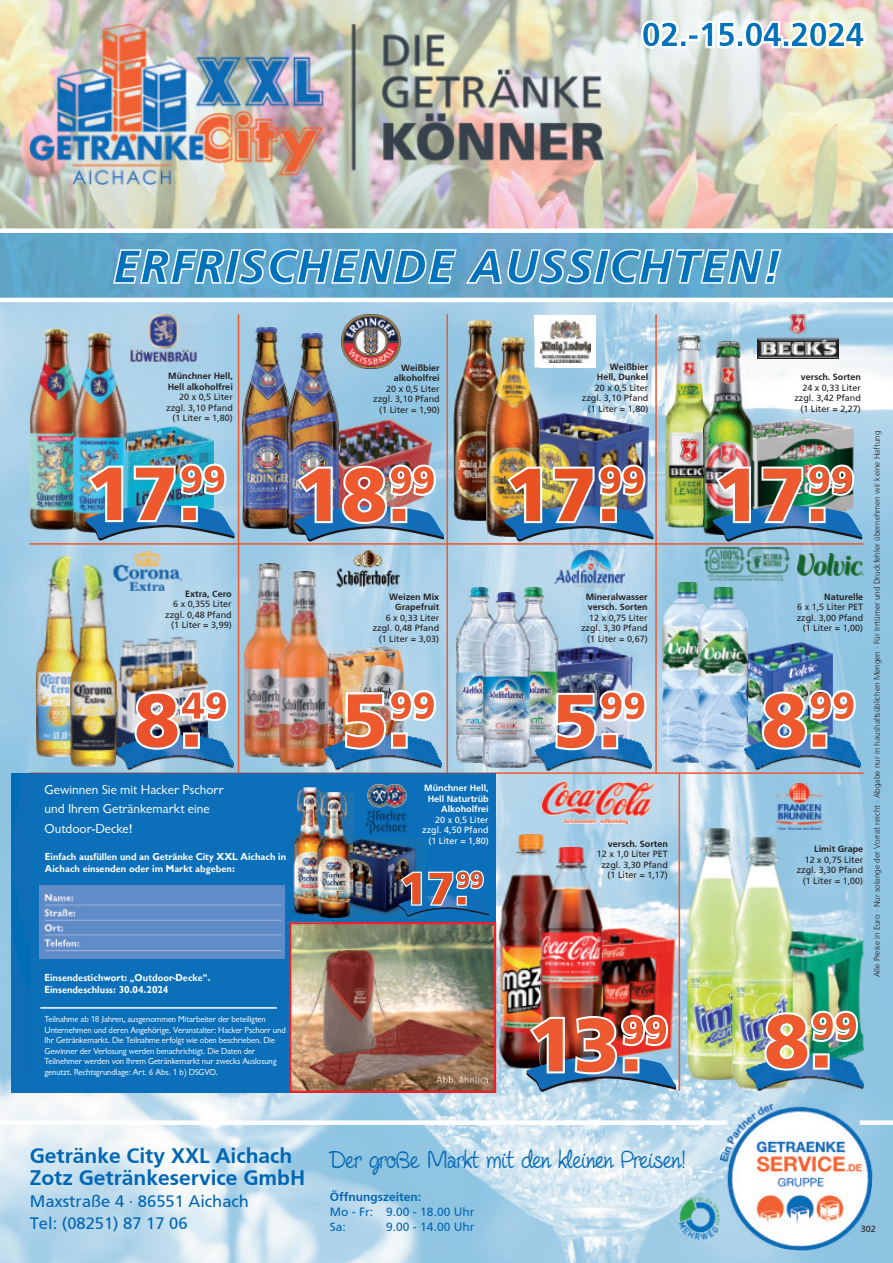
<style>
.page{position:relative;width:893px;height:1263px;background:#fff}
.page>*{position:absolute;margin:0;border:0;box-sizing:border-box;transform-origin:0 0}
.t1{font:75px "Frutiger BL";color:#ee592e}
.t2{font:75px "Frutiger BL";color:#ee5a30}
.t3{font:75px "Frutiger BL";color:#e95123}
.t4{font:75px "Frutiger BL";color:#eb522c}
.t5{font:45.15px "Frutiger BL";color:#e95123}
.t6{font:45px "Frutiger BI";letter-spacing:.05em;color:#0072bc}
.t7{font:33px "Frutiger B";color:#0072bc}
.t8{font:27px "Fineliner Script";color:#0166b3}
.t9{font:21px/22px "Frutiger B";color:#0166b3}
.t10{font:16.5px/22px "Frutiger R";color:#0166b3}
.t11{font:13.5px/19.5px "Chantilly";color:#fff}
.t12{font:12px/15px "Frutiger R";color:#0166b3}
.t13{font:12px "Frutiger B";color:#0166b3}
.t14{font:700 10.5px/11.7px "Chantilly";color:#fff}
.t15{font:9px/10.5px "Frutiger R";color:#231f20;text-align:right}
.t16{font:9px/10.5px "Chantilly";letter-spacing:-.01em;color:#fff}
.t17{font:9px/10.5px "Frutiger B";color:#231f20;text-align:right}
.t18{font:9px/10.5px "Frutiger R";color:#fff;text-align:right}
.t19{font:9px/10.5px "Frutiger B";color:#fff;text-align:right}
.t20{font:8.25px "Frutiger L";color:#231f20}
</style>
<div class="page">
<img style="left:0;top:302px;width:893px;height:961px">
<img style="left:0;top:0;width:893px;height:228px">
<img style="left:0;top:233px;width:893px;height:65px">
<svg style="left:641px;top:20px;width:225px;height:29px"></svg>
<svg style="left:113px;top:249px;width:344px;height:35px;background:#81b9d5"></svg>
<svg style="left:466px;top:249px;width:315px;height:35px;background:#83b8d4"></svg>
<div style="left:0;top:1120px;width:727px;height:5px;background:#fff"></div>
<img style="left:712px;top:1099px;width:166px;height:158px">
<img style="left:679px;top:1197px;width:41px;height:42px">
<div style="left:860px;top:1120px;width:33px;height:5px;background:#fff"></div>
<img style="left:30px;top:23px;width:573px;height:162px">
<img style="left:339px;top:419px;width:93px;height:46px">
<hr style="left:30px;top:543px;width:833px;height:2px;background:#ee592e">
<hr style="left:238px;top:315px;width:1px;height:458px;background:#ee592e">
<hr style="left:447px;top:315px;width:1px;height:458px;background:#ee592e">
<hr style="left:655px;top:315px;width:2px;height:458px;background:#ee592e">
<hr style="left:679px;top:773px;width:1px;height:317px;background:#ee592e">
<hr style="left:30px;top:772px;width:833px;height:2px;background:#ee592e">
<div style="left:12px;top:773px;width:483px;height:320px;background:#0b6fb9"></div>
<hr style="left:40px;top:1007px;width:237px;height:2px;background:#fff">
<img style="left:39px;top:885px;width:246px;height:74px">
<img style="left:292px;top:925px;width:201px;height:165px">
<div style="left:289px;top:922px;width:207px;height:171px;border:2px solid #ee2028"></div>
<img style="left:352px;top:839px;width:73px;height:79px">
<img style="left:287px;top:786px;width:45px;height:136px">
<img style="left:314px;top:792px;width:38px;height:126px">
<svg style="left:397px;top:870px;width:92px;height:47px;background:#3176ae"></svg>
<img style="left:367px;top:784px;width:39px;height:51px">
<img style="left:309px;top:1019px;width:175px;height:68px">
<img style="left:292px;top:949px;width:104px;height:104px">
<img style="left:602px;top:928px;width:73px;height:87px">
<img style="left:498px;top:834px;width:66px;height:234px">
<img style="left:539px;top:847px;width:63px;height:168px">
<img style="left:543px;top:783px;width:111px;height:41px">
<img style="left:524px;top:1015px;width:152px;height:77px">
<img style="left:242px;top:328px;width:52px;height:201px">
<img style="left:288px;top:333px;width:51px;height:201px">
<img style="left:292px;top:465px;width:152px;height:77px">
<img style="left:341px;top:315px;width:59px;height:54px">
<div style="left:534px;top:316px;width:62px;height:52px;background:#fff"></div>
<img style="left:540px;top:321px;width:50px;height:42px">
<img style="left:540px;top:413px;width:108px;height:52px">
<img style="left:453px;top:321px;width:53px;height:199px">
<img style="left:487px;top:337px;width:53px;height:200px">
<img style="left:501px;top:465px;width:153px;height:77px">
<img style="left:757px;top:315px;width:82px;height:44px">
<img style="left:752px;top:419px;width:101px;height:46px">
<img style="left:665px;top:336px;width:48px;height:191px">
<img style="left:703px;top:342px;width:49px;height:193px">
<img style="left:710px;top:465px;width:152px;height:77px">
<img style="left:776px;top:783px;width:46px;height:46px">
<img style="left:793px;top:930px;width:70px;height:125px">
<img style="left:686px;top:828px;width:61px;height:252px">
<img style="left:732px;top:837px;width:61px;height:252px">
<img style="left:746px;top:1055px;width:117px;height:36px">
<img style="left:764px;top:1011px;width:94px;height:59px">
<img style="left:126px;top:426px;width:87px;height:38px">
<img style="left:30px;top:328px;width:54px;height:201px">
<img style="left:72px;top:333px;width:54px;height:200px">
<img style="left:82px;top:464px;width:153px;height:77px">
<img style="left:130px;top:315px;width:66px;height:46px">
<img style="left:748px;top:642px;width:84px;height:92px">
<img style="left:662px;top:582px;width:49px;height:181px">
<img style="left:698px;top:588px;width:50px;height:180px">
<img style="left:744px;top:734px;width:117px;height:36px">
<img style="left:762px;top:690px;width:94px;height:60px">
<img style="left:797px;top:554px;width:66px;height:21px">
<img style="left:704px;top:548px;width:85px;height:33px">
<img style="left:555px;top:550px;width:70px;height:37px">
<img style="left:558px;top:646px;width:75px;height:44px">
<img style="left:456px;top:587px;width:48px;height:175px">
<img style="left:510px;top:587px;width:48px;height:175px">
<img style="left:483px;top:592px;width:48px;height:176px">
<img style="left:535px;top:735px;width:117px;height:35px">
<img style="left:555px;top:690px;width:92px;height:60px">
<img style="left:329px;top:646px;width:75px;height:88px">
<img style="left:244px;top:563px;width:49px;height:195px">
<img style="left:280px;top:572px;width:49px;height:194px">
<img style="left:325px;top:734px;width:116px;height:36px">
<img style="left:345px;top:690px;width:91px;height:60px">
<img style="left:336px;top:550px;width:63px;height:37px">
<img style="left:117px;top:638px;width:91px;height:96px">
<img style="left:113px;top:550px;width:69px;height:40px">
<img style="left:37px;top:556px;width:45px;height:201px">
<img style="left:70px;top:566px;width:47px;height:200px">
<img style="left:117px;top:734px;width:116px;height:36px">
<img style="left:134px;top:690px;width:94px;height:60px">
<h3 class="t7" style="left:642px;top:15px;width:223px">02.-15.04.2024</h3>
<h3 class="t6" style="left:114px;top:240px;width:668px">ERFRISCHENDE AUSSICHTEN!</h3>
<p class="t17" style="left:168px;top:371px;width:67px;text-align:left">Münchner Hell,<br>Hell alkoholfrei</p>
<p class="t15" style="left:166px;top:392px;width:68px">20 x 0,5 Liter zzgl. 3,10 Pfand (1 Liter = 1,80)</p>
<h1 class="t1" style="left:86px;top:448px;width:141px">17.<sup>99</sup></h1>
<p class="t17" style="left:394px;top:362px;width:48px">Weißbier alkoholfrei</p>
<p class="t15" style="left:373px;top:383px;width:68px">20 x 0,5 Liter zzgl. 3,10 Pfand (1 Liter = 1,90)</p>
<h1 class="t1" style="left:296px;top:449px;width:141px">18.<sup>99</sup></h1>
<p class="t17" style="left:597px;top:361px;width:53px">Weißbier<br>Hell, Dunkel</p>
<p class="t15" style="left:582px;top:382px;width:68px">20 x 0,5 Liter zzgl. 3,10 Pfand (1 Liter = 1,80)</p>
<h1 class="t3" style="left:505px;top:449px;width:141px">17.<sup>99</sup></h1>
<p class="t17" style="left:185px;top:588px;width:48px">Extra, Cero</p>
<p class="t15" style="left:165px;top:599px;width:68px">6 x 0,355 Liter zzgl. 0,48 Pfand (1 Liter = 3,99)</p>
<h1 class="t4" style="left:134px;top:675px;width:95px">8.<sup>49</sup></h1>
<h3 class="t11" style="left:45px;top:780px;width:181px">Gewinnen Sie mit Hacker Pschorr und Ihrem Getränkemarkt eine<br>Outdoor-Decke!</h3>
<p class="t14" style="left:45px;top:851px;width:243px">Einfach ausfüllen und an Getränke City XXL Aichach in<br>Aichach einsenden oder im Markt abgeben:</p>
<p class="t17" style="left:389px;top:591px;width:52px">Weizen Mix<br>Grapefruit</p>
<p class="t15" style="left:373px;top:612px;width:68px">6 x 0,33 Liter zzgl. 0,48 Pfand (1 Liter = 3,03)</p>
<h1 class="t1" style="left:342px;top:675px;width:95px">5.<sup>99</sup></h1>
<p class="t19" style="left:424px;top:782px;width:66px">Münchner Hell,<br>Hell Naturtrüb<br>Alkoholfrei</p>
<p class="t18" style="left:422px;top:814px;width:68px">20 x 0,5 Liter zzgl. 4,50 Pfand (1 Liter = 1,80)</p>
<h2 class="t5" style="left:400px;top:861px;width:86px">17.<sup>99</sup></h2>
<p class="t17" style="left:586px;top:591px;width:64px;text-align:left">Mineralwasser versch. Sorten</p>
<p class="t15" style="left:581px;top:612px;width:68px">12 x 0,75 Liter zzgl. 3,30 Pfand (1 Liter = 0,67)</p>
<h1 class="t1" style="left:552px;top:676px;width:95px">5.<sup>99</sup></h1>
<p class="t17" style="left:608px;top:838px;width:62px">versch. Sorten</p>
<p class="t15" style="left:597px;top:848px;width:73px">12 x 1,0 Liter PET zzgl. 3,30 Pfand (1 Liter = 1,17)</p>
<p class="t14" style="left:45px;top:972px;width:167px">Einsendestichwort: „Outdoor-Decke“.<br>Einsendeschluss: 30.04.2024</p>
<p class="t16" style="left:45px;top:1014px;width:243px">Teilnahme ab 18 Jahren, ausgenommen Mitarbeiter der beteiligten Unternehmen und deren Angehörige. Veranstalter: Hacker Pschorr und Ihr Getränkemarkt. Die Teilnahme erfolgt wie oben beschrieben. Die Gewinner der Verlosung werden benachrichtigt. Die Daten der Teilnehmer werden von Ihrem Getränkemarkt nur zwecks Auslosung genutzt. Rechtsgrundlage: Art. 6 Abs. 1 b) DSGVO.</p>
<h1 class="t2" style="left:528px;top:1000px;width:141px">13.<sup>99</sup></h1>
<p class="t17" style="left:801px;top:372px;width:62px">versch. Sorten</p>
<p class="t15" style="left:794px;top:382px;width:68px">24 x 0,33 Liter zzgl. 3,42 Pfand (1 Liter = 2,27)</p>
<h1 class="t2" style="left:714px;top:449px;width:141px">17.<sup>99</sup></h1>
<p class="t17" style="left:824px;top:591px;width:41px">Naturelle</p>
<p class="t15" style="left:797px;top:602px;width:68px">6 x 1,5 Liter PET zzgl. 3,00 Pfand (1 Liter = 1,00)</p>
<h1 class="t1" style="left:762px;top:675px;width:95px">8.<sup>99</sup></h1>
<p class="t17" style="left:814px;top:843px;width:51px">Limit Grape</p>
<p class="t15" style="left:797px;top:854px;width:68px">12 x 0,75 Liter zzgl. 3,30 Pfand (1 Liter = 1,00)</p>
<p class="t20" style="left:872px;top:977px;width:548px;rotate:-90deg">Alle Preise in Euro · Nur solange der Vorrat reicht · Abgabe nur in haushaltsüblichen Mengen · Für Irrtümer und Druckfehler übernehmen wir keine Haftung</p>
<h1 class="t1" style="left:764px;top:996px;width:95px">8.<sup>99</sup></h1>
<h3 class="t9" style="left:30px;top:1145px;width:277px">Getränke City XXL Aichach<br>Zotz Getränkeservice GmbH</h3>
<h3 class="t10" style="left:30px;top:1190px;width:221px">Maxstraße 4 · 86551 Aichach<br>Tel: (08251) 87 17 06</h3>
<h3 class="t8" style="left:331px;top:1148px;width:357px">Der große Markt mit den kleinen Preisen!</h3>
<h3 class="t13" style="left:330px;top:1190px;width:93px">Öffnungszeiten:</h3>
<h3 class="t12" style="left:330px;top:1204px;width:146px">Mo - Fr: 9.00 - 18.00 Uhr<br>Sa:</h3>
<h3 class="t12" style="left:386px;top:1219px;width:90px">9.00 - 14.00 Uhr</h3>
<p class="t15" style="left:861px;top:1223px;width:17px">302</p>
</div>
